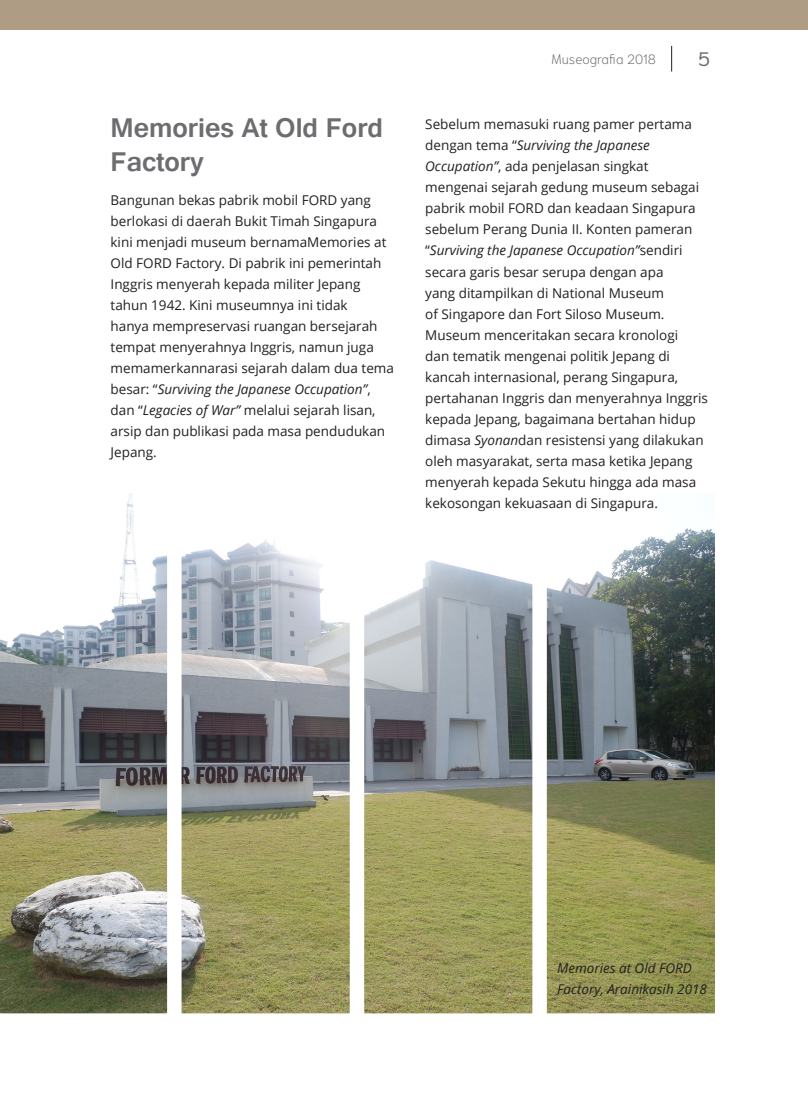
<style>
.page{position:relative;width:808px;height:1106px;background:#fff}
.page>*{position:absolute;margin:0;border:0;box-sizing:border-box;transform-origin:0 0}
.SUB_0{font:700 28.5px/34.2px "Gautami";color:#6c6d70}
.t1{font:19.5px "Niramit";color:#6c6d70}
.ISI_0{font:13.5px/21px "Open Sans";color:#231f20}
.ISI_0-2{font:italic 13.5px/21px "Open Sans";color:#231f20}
.t2{font:200 13.5px "Niramit";color:#6c6d70}
.s1{font-style:italic}
</style>
<div class="page">
<svg style="left:671px;top:46px;width:1px;height:25px"></svg>
<div style="left:0;top:0;width:808px;height:30px;background:#ae9c84"></div>
<img style="left:0;top:493px;width:715px;height:520px">
<p class="SUB_0" style="left:111px;top:110px;width:274px">Memories At Old Ford<br>Factory</p>
<p class="ISI_0" style="left:111px;top:189px;width:285px">Bangunan bekas pabrik mobil FORD yang berlokasi di daerah Bukit Timah Singapura kini menjadi museum bernamaMemories at Old FORD Factory. Di pabrik ini pemerintah Inggris menyerah kepada militer Jepang tahun 1942. Kini museumnya ini tidak<br>hanya mempreservasi ruangan bersejarah tempat menyerahnya Inggris, namun juga memamerkannarasi sejarah dalam dua tema besar: “<span class="s1">Surviving the Japanese Occupation”</span>, dan “<span class="s1">Legacies of War”</span> melalui sejarah lisan, arsip dan publikasi pada masa pendudukan Jepang.</p>
<p class="t2" style="left:551px;top:48px;width:106px">Museografia 2018</p>
<h2 class="t1" style="left:698px;top:43px;width:13px">5</h2>
<p class="ISI_0" style="left:425px;top:114px;width:284px">Sebelum memasuki ruang pamer pertama dengan tema “<span class="s1">Surviving the Japanese Occupation”</span>, ada penjelasan singkat mengenai sejarah gedung museum sebagai pabrik mobil FORD dan keadaan Singapura sebelum Perang Dunia II. Konten pameran “<span class="s1">Surviving the Japanese Occupation”</span>sendiri secara garis besar serupa dengan apa<br>yang ditampilkan di National Museum<br>of Singapore dan Fort Siloso Museum.<br>Museum menceritakan secara kronologi<br>dan tematik mengenai politik Jepang di kancah internasional, perang Singapura, pertahanan Inggris dan menyerahnya Inggris kepada Jepang, bagaimana bertahan hidup dimasa <span class="s1">Syonan</span>dan resistensi yang dilakukan oleh masyarakat, serta masa ketika Jepang menyerah kepada Sekutu hingga ada masa kekosongan kekuasaan di Singapura.</p>
<p class="ISI_0-2" style="left:557px;top:957px;width:151px">Memories at Old FORD<br>Factory, Arainikasih 2018</p>
</div>
